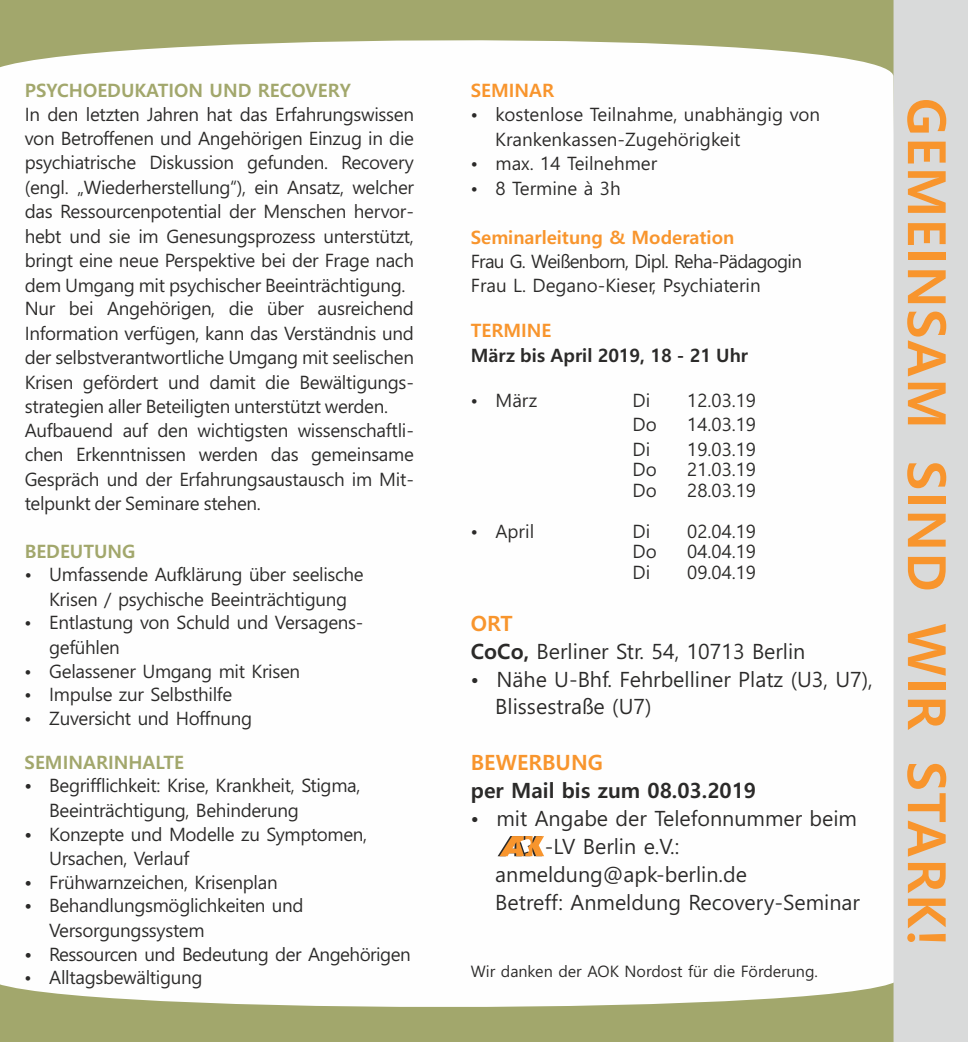
<style>
.page{position:relative;width:968px;height:1042px;background:#fff}
.page>*{position:absolute;margin:0;border:0;box-sizing:border-box;transform-origin:0 0}
.t1{font:700 52.5px "Malgun Gothic";letter-spacing:.025em;color:#f8952d}
.t2{font:21px/28px "Malgun Gothic";color:#2b2a29}
.t3{font:700 21px "Malgun Gothic";color:#2b2a29}
.t4{font:700 21px "Malgun Gothic";color:#f8952d}
.t5{font:18.38px/24.3px "Malgun Gothic";letter-spacing:-.015em;color:#2b2a29}
.t6{font:18.38px/24.5px "Malgun Gothic";letter-spacing:-.04em;color:#2b2a29}
.t7{font:700 18.38px "Malgun Gothic";color:#a2a76c}
.t8{font:700 18.38px "Malgun Gothic";color:#f8952d}
.t9{font:700 18.38px "Malgun Gothic";color:#2b2a29}
.t10{font:15.75px "Malgun Gothic";color:#2b2a29}
.s1{font-weight:700;color:#f8952d}
.s2{font-weight:700}
</style>
<div class="page">
<div style="left:0;top:0;width:967px;height:1042px;background:#a2a76c"></div>
<div style="left:0;top:40px;width:893px;height:967px;background:#fefefe"></div>
<div style="left:893px;top:0;width:74px;height:1042px;background:#d9dada"></div>
<svg style="left:497px;top:836px;width:47px;height:20px"></svg>
<p class="t7" style="left:25px;top:82px;width:327px">PSYCHOEDUKATION UND RECOVERY</p>
<p class="t5" style="left:25px;top:103px;width:391px">In den letzten Jahren hat das Erfahrungswissen von Betroffenen und Angehörigen Einzug in die psychiatrische Diskussion gefunden. Recovery (engl. „Wiederherstellung“), ein Ansatz, welcher das Ressourcenpotential der Menschen hervor&shy;hebt und sie im Genesungsprozess unterstützt, bringt eine neue Perspektive bei der Frage nach dem Umgang mit psychischer Beeinträchtigung.<br>Nur bei Angehörigen, die über ausreichend Information verfügen, kann das Verständnis und der selbstverantwortliche Umgang mit seelischen Krisen gefördert und damit die Bewältigungs&shy;strategien aller Beteiligten unterstützt werden.<br>Aufbauend auf den wichtigsten wissenschaftli&shy;chen Erkenntnissen werden das gemeinsame Gespräch und der Erfahrungsaustausch im Mit&shy;telpunkt der Seminare stehen.</p>
<p class="t7" style="left:25px;top:543px;width:112px">BEDEUTUNG</p>
<p class="t5" style="left:25px;top:563px;width:340px;text-align:center">• Umfassende Aufklärung über seelische<br>Krisen / psychische Beeinträchtigung</p>
<p class="t5" style="left:49px;top:612px;width:316px;text-indent:-24px">• Entlastung von Schuld und Versagens&shy;gefühlen</p>
<p class="t5" style="left:25px;top:660px;width:277px">• Gelassener Umgang mit Krisen</p>
<p class="t5" style="left:25px;top:684px;width:209px">• Impulse zur Selbsthilfe</p>
<p class="t5" style="left:25px;top:707px;width:229px">• Zuversicht und Hoffnung</p>
<p class="t7" style="left:25px;top:754px;width:161px">SEMINARINHALTE</p>
<p class="t5" style="left:49px;top:774px;width:313px;text-indent:-24px">• Begrifflichkeit: Krise, Krankheit, Stigma,<br>Beeinträchtigung, Behinderung</p>
<p class="t5" style="left:49px;top:823px;width:320px;text-indent:-24px">• Konzepte und Modelle zu Symptomen,<br>Ursachen, Verlauf</p>
<p class="t5" style="left:25px;top:871px;width:254px">• Frühwarnzeichen, Krisenplan</p>
<p class="t5" style="left:49px;top:894px;width:256px;text-indent:-24px">• Behandlungsmöglichkeiten und<br>Versorgungssystem</p>
<p class="t5" style="left:25px;top:943px;width:387px">• Ressourcen und Bedeutung der Angehörigen</p>
<p class="t5" style="left:25px;top:966px;width:179px">• Alltagsbewältigung</p>
<p class="t8" style="left:471px;top:82px;width:85px">SEMINAR</p>
<p class="t5" style="left:495px;top:103px;width:326px;text-indent:-24px">• kostenlose Teilnahme, unabhängig von<br>Krankenkassen-Zugehörigkeit</p>
<p class="t5" style="left:471px;top:152px;width:188px">• max. 14 Teilnehmer</p>
<p class="t5" style="left:471px;top:177px;width:151px">• 8 Termine à 3h</p>
<p class="t8" style="left:471px;top:229px;width:265px">Seminarleitung &amp; Moderation</p>
<p class="t6" style="left:471px;top:250px;width:332px">Frau G. Weißenborn, Dipl. Reha-Pädagogin<br>Frau L. Degano-Kieser, Psychiaterin</p>
<p class="t8" style="left:471px;top:323px;width:82px">TERMINE</p>
<p class="t9" style="left:471px;top:347px;width:279px">März bis April 2019, 18 - 21 Uhr</p>
<p class="t5" style="left:471px;top:389px;width:68px">• März</p>
<p class="t5" style="left:632px;top:389px;width:19px">Di</p>
<p class="t5" style="left:687px;top:389px;width:70px">12.03.19</p>
<p class="t5" style="left:632px;top:413px;width:26px">Do</p>
<p class="t5" style="left:687px;top:413px;width:70px">14.03.19</p>
<p class="t5" style="left:632px;top:438px;width:19px">Di</p>
<p class="t5" style="left:687px;top:438px;width:70px">19.03.19</p>
<p class="t5" style="left:632px;top:458px;width:26px">Do</p>
<p class="t5" style="left:687px;top:458px;width:70px">21.03.19</p>
<p class="t5" style="left:632px;top:479px;width:26px">Do</p>
<p class="t5" style="left:687px;top:479px;width:70px">28.03.19</p>
<p class="t5" style="left:470px;top:520px;width:65px">• April</p>
<p class="t5" style="left:632px;top:520px;width:19px">Di</p>
<p class="t5" style="left:687px;top:520px;width:70px">02.04.19</p>
<p class="t5" style="left:632px;top:541px;width:26px">Do</p>
<p class="t5" style="left:687px;top:541px;width:70px">04.04.19</p>
<p class="t5" style="left:632px;top:561px;width:19px">Di</p>
<p class="t5" style="left:687px;top:561px;width:70px">09.04.19</p>
<p class="t2" style="left:470px;top:610px;width:336px"><span class="s1">ORT<br></span><span class="s2">CoCo,</span> Berliner Str. 54, 10713 Berlin</p>
<p class="t2" style="left:495px;top:666px;width:379px;text-indent:-24px">• Nähe U-Bhf. Fehrbelliner Platz (U3, U7),<br>Blissestraße (U7)</p>
<p class="t4" style="left:470px;top:753px;width:134px">BEWERBUNG</p>
<p class="t3" style="left:471px;top:781px;width:287px">per Mail bis zum 08.03.2019</p>
<p class="t2" style="left:471px;top:806px;width:388px">• mit Angabe der Telefonnummer beim</p>
<p class="t2" style="left:544px;top:834px;width:136px">-LV Berlin e.V.:</p>
<p class="t2" style="left:495px;top:862px;width:253px">anmeldung@apk-berlin.de</p>
<p class="t2" style="left:495px;top:889px;width:366px">Betreff: Anmeldung Recovery-Seminar</p>
<p class="t10" style="left:471px;top:965px;width:348px">Wir danken der AOK Nordost für die Förderung.</p>
<h1 class="t1" style="left:949px;top:98px;width:850px;rotate:90deg">GEMEINSAM SIND WIR STARK!</h1>
</div>
